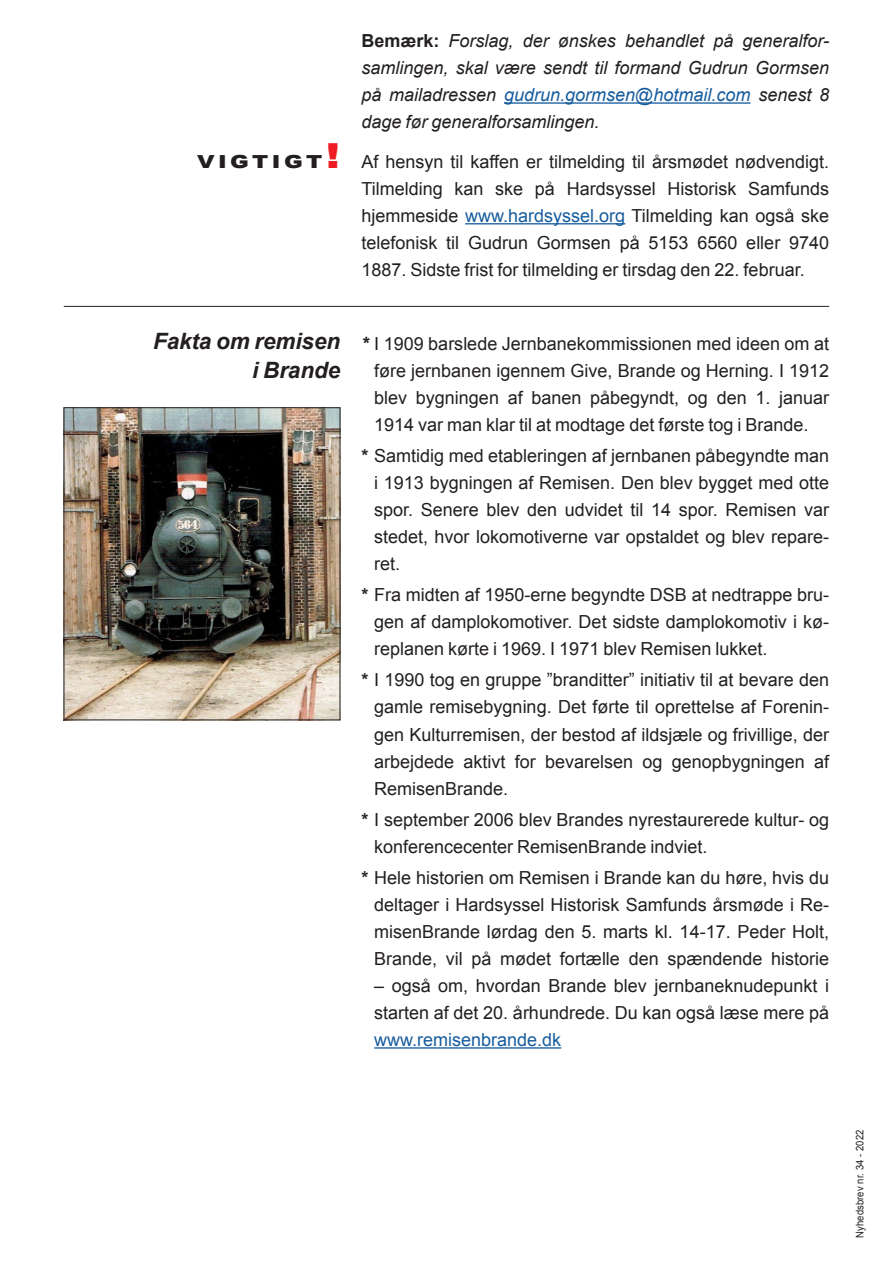
<style>
.page{position:relative;width:893px;height:1263px;background:#fff}
.page>*{position:absolute;margin:0;border:0;box-sizing:border-box;transform-origin:0 0}
.Text{font:italic 700 22.5px "Arial";letter-spacing:-.005em;color:#231f20}
.Text-2{font:18px/27px "Arial";color:#231f20;text-align:justify}
.Text-3{font:italic 18px/27px "Arial";color:#231f20;text-align:justify}
.Text-4{font:900 18px "Arial";letter-spacing:.15em;color:#231f20;scale:1.25 1}
.t1{font:10.5px "Arial";letter-spacing:.01em;color:#231f20;scale:.9 1}
.s1{font-size:34.5px;color:#ee1d23}
.s2{font-weight:700;font-style:normal}
.s3{color:#175d9e}
.s4{font-weight:900}
.s5{font-weight:700}
</style>
<div class="page">
<hr style="left:504px;top:102px;width:246px;height:2px;background:#175d9e">
<hr style="left:465px;top:223px;width:160px;height:1px;background:#175d9e">
<hr style="left:374px;top:1047px;width:187px;height:1px;background:#175d9e">
<img style="left:66px;top:409px;width:272px;height:309px">
<div style="left:64px;top:407px;width:276px;height:313px;border:1px solid #231f20"></div>
<hr style="left:64px;top:306px;width:765px;height:1px;background:#231f20">
<p class="Text-4" style="left:197px;top:149px;width:116px">VIGTIGT<span class="s1">!</span></p>
<p class="Text-3" style="left:361px;top:28px;width:469px"><span class="s2">Bemærk:</span> Forslag, der ønskes behandlet på generalfor&shy;samlingen, skal være sendt til formand Gudrun Gormsen på mailadressen <span class="s3">gudrun.gormsen@hotmail.com</span> senest 8 dage før generalforsamlingen.</p>
<p class="Text-2" style="left:361px;top:148px;width:469px">Af hensyn til kaffen er tilmelding til årsmødet nødvendigt.<br>Tilmelding kan ske på Hardsyssel Historisk Samfunds hjemmeside <span class="s3">www.hardsyssel.org</span> Tilmelding kan også ske telefonisk til Gudrun Gormsen på 5153 6560 eller 9740<br>1887. Sidste frist for tilmelding er tirsdag den 22. februar.</p>
<p class="Text" style="left:153px;top:326px;width:189px">Fakta om remisen</p>
<p class="Text" style="left:252px;top:355px;width:89px">i Brande</p>
<p class="Text-2" style="left:374px;top:330px;width:456px;text-indent:-13px"><span class="s4">*</span> I 1909 barslede Jernbanekommissionen med ideen om at føre jernbanen igennem Give, Brande og Herning. I 1912 blev bygningen af banen påbegyndt, og den 1. januar 1914 var man klar til at modtage det første tog i Brande.</p>
<p class="Text-2" style="left:374px;top:442px;width:456px;text-indent:-13px"><span class="s5">*</span> Samtidig med etableringen af jernbanen påbegyndte man i 1913 bygningen af Remisen. Den blev bygget med otte spor. Senere blev den udvidet til 14 spor. Remisen var stedet, hvor lokomotiverne var opstaldet og blev repare&shy;ret.</p>
<p class="Text-2" style="left:374px;top:582px;width:456px;text-indent:-13px"><span class="s5">*</span> Fra midten af 1950-erne begyndte DSB at nedtrappe bru&shy;gen af damplokomotiver. Det sidste damplokomotiv i kø&shy;replanen kørte i 1969. I 1971 blev Remisen lukket.</p>
<p class="Text-2" style="left:374px;top:667px;width:456px;text-indent:-13px"><span class="s5">*</span> I 1990 tog en gruppe ”branditter” initiativ til at bevare den gamle remisebygning. Det førte til oprettelse af Forenin&shy;gen Kulturremisen, der bestod af ildsjæle og frivillige, der arbejdede aktivt for bevarelsen og genopbygningen af RemisenBrande.</p>
<p class="Text-2" style="left:374px;top:806px;width:456px;text-indent:-13px"><span class="s5">*</span> I september 2006 blev Brandes nyrestaurerede kultur- og konferencecenter RemisenBrande indviet.</p>
<p class="Text-2" style="left:374px;top:864px;width:456px;text-indent:-13px"><span class="s5">*</span> Hele historien om Remisen i Brande kan du høre, hvis du deltager i Hardsyssel Historisk Samfunds årsmøde i Re&shy;misenBrande lørdag den 5. marts kl. 14-17. Peder Holt, Brande, vil på mødet fortælle den spændende historie</p>
<p class="Text-2" style="left:374px;top:972px;width:456px">– også om, hvordan Brande blev jernbaneknudepunkt i starten af det 20. århundrede. Du kan også læse mere på <span class="s3">www.remisenbrande.dk</span></p>
<p class="t1" style="left:853px;top:1238px;width:122px;rotate:-90deg">Nyhedsbrev nr. 34 - 2022</p>
</div>
